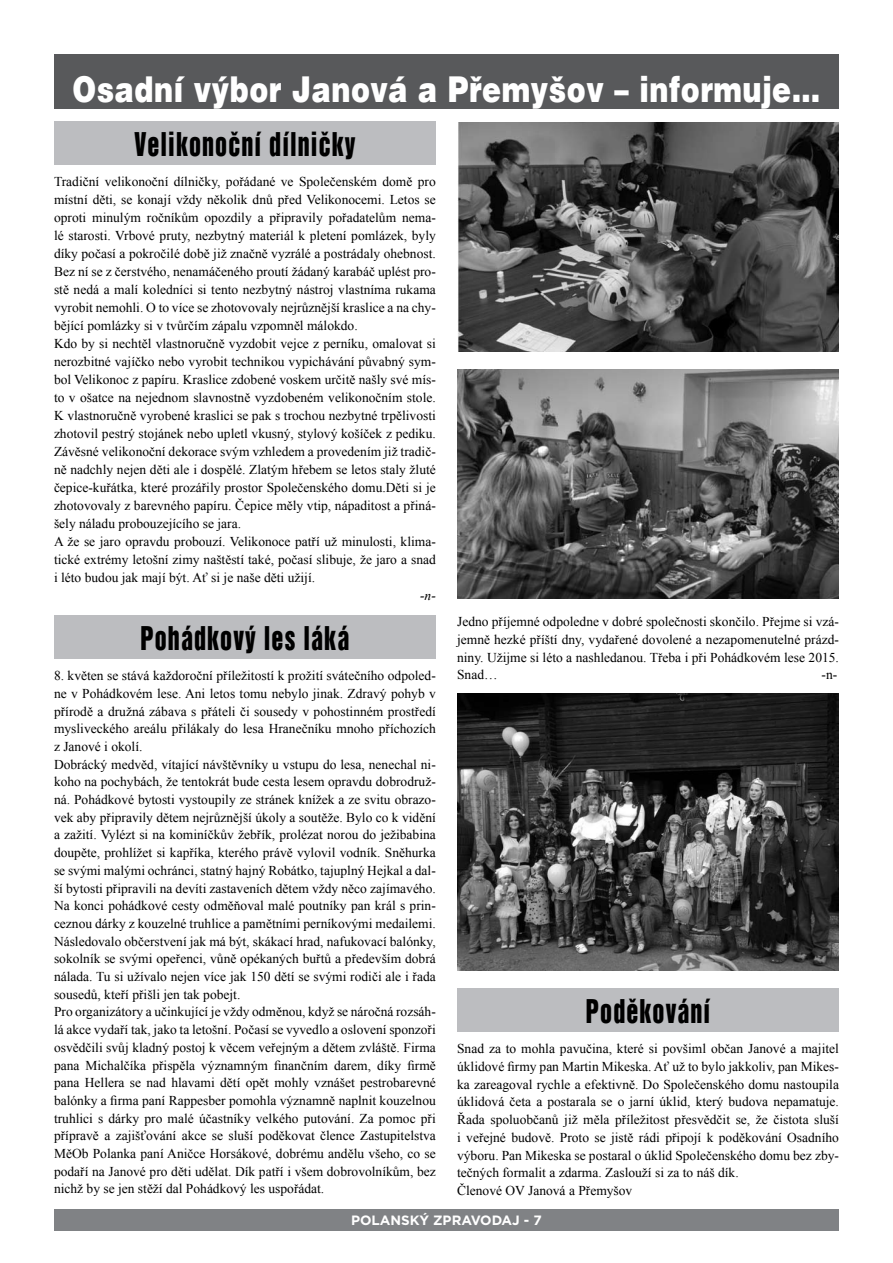
<style>
.page{position:relative;width:893px;height:1263px;background:#fff}
.page>*{position:absolute;margin:0;border:0;box-sizing:border-box;transform-origin:0 0}
.t1{font:900 35.7px "Switzerland";letter-spacing:.02em;color:#fff;scale:.8 1}
.t2{font:30px "Switzerland Inserat";letter-spacing:.045em;color:#000;scale:.8 1}
.t3{font:13.5px/17.7px "Times New Roman";color:#000}
.t4{font:700 13.5px "Gotham";color:#fff}
.t5{font:italic 13.5px "Times New Roman";color:#000}
</style>
<div class="page">
<div style="left:54px;top:1209px;width:785px;height:21px;background:#808285"></div>
<div style="left:54px;top:54px;width:785px;height:54px;background:#58595b"></div>
<div style="left:54px;top:121px;width:382px;height:43px;background:#bcbdc0"></div>
<img style="left:458px;top:122px;width:381px;height:229px">
<img style="left:457px;top:369px;width:382px;height:229px">
<div style="left:54px;top:615px;width:382px;height:44px;background:#bcbdc0"></div>
<img style="left:457px;top:694px;width:382px;height:277px">
<div style="left:457px;top:988px;width:382px;height:43px;background:#bcbdc0"></div>
<h1 class="t1" style="left:73px;top:68px;width:936px">Osadní výbor Janová a Přemyšov – informuje…</h1>
<h2 class="t2" style="left:134px;top:125px;width:278px">Velikonoční dílničky</h2>
<p class="t3" style="left:54px;top:172px;width:383px">Tradiční velikonoční dílničky, pořádané ve Společenském domě pro místní děti, se konají vždy několik dnů před Velikonocemi. Letos se oproti minulým ročníkům opozdily a připravily pořadatelům nema&shy;lé starosti. Vrbové pruty, nezbytný materiál k pletení pomlázek, byly díky počasí a pokročilé době již značně vyzrálé a postrádaly ohebnost.<br>Bez ní se z čerstvého, nenamáčeného proutí žádaný karabáč uplést pro&shy;stě nedá a malí koledníci si tento nezbytný nástroj vlastníma rukama vyrobit nemohli. O to více se zhotovovaly nejrůznější kraslice a na chy&shy;bějící pomlázky si v tvůrčím zápalu vzpomněl málokdo.<br>Kdo by si nechtěl vlastnoručně vyzdobit vejce z perníku, omalovat si nerozbitné vajíčko nebo vyrobit technikou vypichávání půvabný sym&shy;bol Velikonoc z papíru. Kraslice zdobené voskem určitě našly své mís&shy;to v ošatce na nejednom slavnostně vyzdobeném velikonočním stole.<br>K vlastnoručně vyrobené kraslici se pak s trochou nezbytné trpělivosti zhotovil pestrý stojánek nebo upletl vkusný, stylový košíček z pediku.<br>Závěsné velikonoční dekorace svým vzhledem a provedením již tradič&shy;ně nadchly nejen děti ale i dospělé. Zlatým hřebem se letos staly žluté čepice-kuřátka, které prozářily prostor Společenského domu.Děti si je zhotovovaly z barevného papíru. Čepice měly vtip, nápaditost a přiná&shy;šely náladu probouzejícího se jara.<br>A že se jaro opravdu probouzí. Velikonoce patří už minulosti, klima&shy;tické extrémy letošní zimy naštěstí také, počasí slibuje, že jaro a snad i léto budou jak mají být. Ať si je naše děti užijí.</p>
<p class="t5" style="left:420px;top:586px;width:17px">-n-</p>
<h2 class="t2" style="left:140px;top:619px;width:263px">Pohádkový les láká</h2>
<p class="t3" style="left:457px;top:613px;width:383px;text-align:justify">Jedno příjemné odpoledne v dobré společnosti skončilo. Přejme si vzá&shy;jemně hezké příští dny, vydařené dovolené a nezapomenutelné prázd&shy;niny. Užijme si léto a nashledanou. Třeba i při Pohádkovém lese 2015.<br>Snad…</p>
<p class="t3" style="left:54px;top:666px;width:383px">8. květen se stává každoroční příležitostí k prožití svátečního odpoled&shy;ne v Pohádkovém lese. Ani letos tomu nebylo jinak. Zdravý pohyb v přírodě a družná zábava s přáteli či sousedy v pohostinném prostředí mysliveckého areálu přilákaly do lesa Hranečníku mnoho příchozích z Janové i okolí.<br>Dobrácký medvěd, vítající návštěvníky u vstupu do lesa, nenechal ni&shy;koho na pochybách, že tentokrát bude cesta lesem opravdu dobrodruž&shy;ná. Pohádkové bytosti vystoupily ze stránek knížek a ze svitu obrazo&shy;vek aby připravily dětem nejrůznější úkoly a soutěže. Bylo co k vidění a zažití. Vylézt si na kominíčkův žebřík, prolézat norou do ježibabina doupěte, prohlížet si kapříka, kterého právě vylovil vodník. Sněhurka se svými malými ochránci, statný hajný Robátko, tajuplný Hejkal a dal&shy;ší bytosti připravili na devíti zastaveních dětem vždy něco zajímavého.<br>Na konci pohádkové cesty odměňoval malé poutníky pan král s prin&shy;ceznou dárky z kouzelné truhlice a pamětními perníkovými medailemi.<br>Následovalo občerstvení jak má být, skákací hrad, nafukovací balónky, sokolník se svými opeřenci, vůně opékaných buřtů a především dobrá nálada. Tu si užívalo nejen více jak 150 dětí se svými rodiči ale i řada sousedů, kteří přišli jen tak pobejt.<br>Pro organizátory a učinkující je vždy odměnou, když se náročná rozsáh&shy;lá akce vydaří tak, jako ta letošní. Počasí se vyvedlo a oslovení sponzoři osvědčili svůj kladný postoj k věcem veřejným a dětem zvláště. Firma pana Michalčíka přispěla významným finančním darem, díky firmě pana Hellera se nad hlavami dětí opět mohly vznášet pestrobarevné balónky a firma paní Rappesber pomohla významně naplnit kouzelnou truhlici s dárky pro malé účastníky velkého putování. Za pomoc při přípravě a zajišťování akce se sluší poděkovat člence Zastupitelstva MěOb Polanka paní Aničce Horsákové, dobrému andělu všeho, co se podaří na Janové pro děti udělat. Dík patří i všem dobrovolníkům, bez nichž by se jen stěží dal Pohádkový les uspořádat.</p>
<p class="t3" style="left:822px;top:666px;width:17px">-n-</p>
<h2 class="t2" style="left:586px;top:992px;width:157px">Poděkování</h2>
<p class="t3" style="left:457px;top:1040px;width:383px">Snad za to mohla pavučina, které si povšiml občan Janové a majitel úklidové firmy pan Martin Mikeska. Ať už to bylo jakkoliv, pan Mikes&shy;ka zareagoval rychle a efektivně. Do Společenského domu nastoupila úklidová četa a postarala se o jarní úklid, který budova nepamatuje.<br>Řada spoluobčanů již měla příležitost přesvědčit se, že čistota sluší i veřejné budově. Proto se jistě rádi připojí k poděkování Osadního výboru. Pan Mikeska se postaral o úklid Společenského domu bez zby&shy;tečných formalit a zdarma. Zaslouží si za to náš dík.<br>Členové OV Janová a Přemyšov</p>
<p class="t4" style="left:351px;top:1211px;width:192px">POLANSKÝ ZPRAVODAJ - 7</p>
</div>
